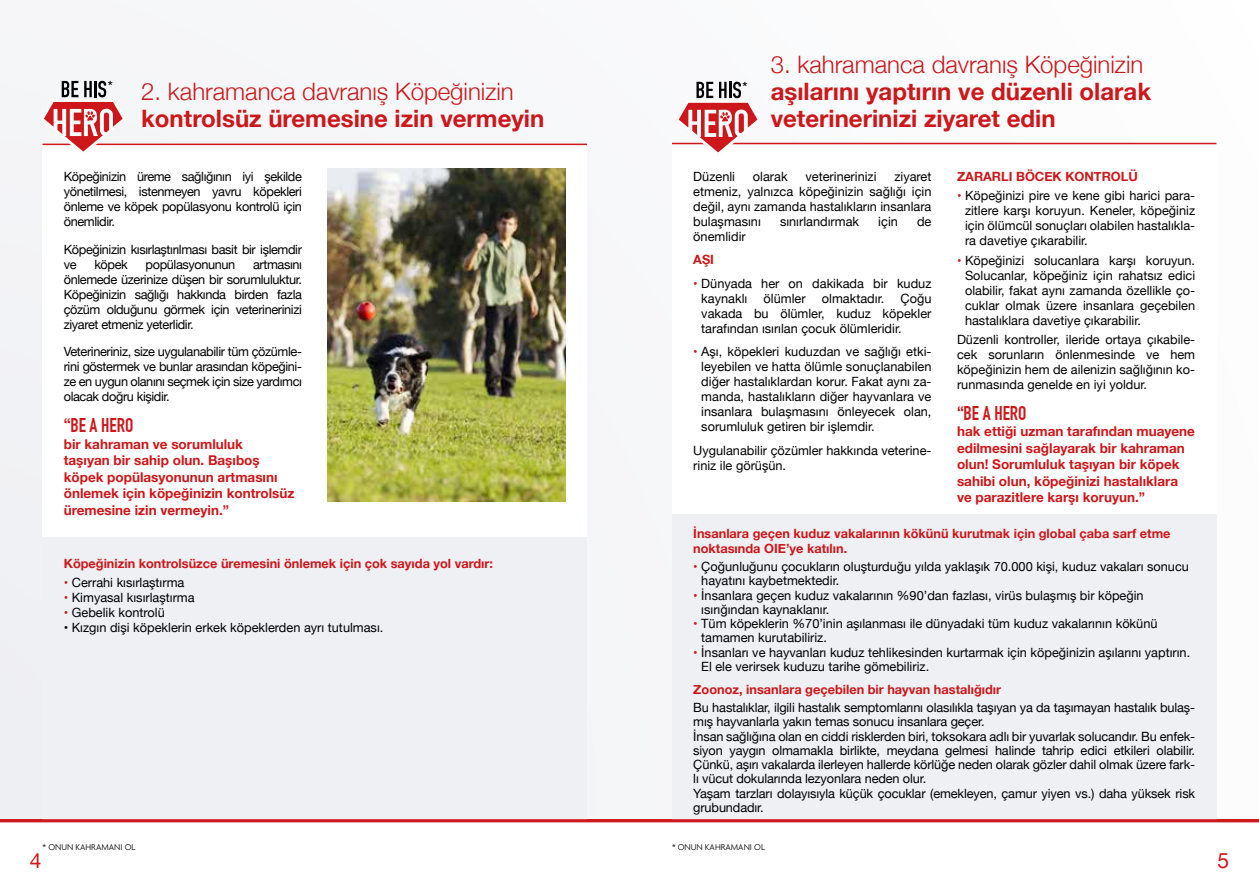
<style>
.page{position:relative;width:1259px;height:893px;background:#fff}
.page>*{position:absolute;margin:0;border:0;box-sizing:border-box;transform-origin:0 0}
.t1{font:700 24px/27px "Helvetica Neue";color:#cd171a}
.t2{font:300 24px "Helvetica Neue";color:#cd171a}
.t3{font:21px "Helvetica Neue";color:#cd171a}
.t4{font:700 19.5px "DIN Condensed";color:#cd171a}
.t5{font:700 13.5px/16.5px "Helvetica Neue";color:#cd171a}
.t6{font:12.75px/15px "Helvetica Neue";color:#000;text-align:justify}
.t7{font:700 12.75px/14.2px "Helvetica Neue";color:#cd171a}
.t8{font:12.75px/15px "Helvetica Neue";letter-spacing:-.03em;color:#000}
.t9{font:500 12px "Agenda";color:#000}
.t10{font:300 9px "Agenda";color:#000}
.s1{color:#cd171a}
</style>
<div class="page">
<div style="left:0;top:0;width:1259px;height:821px;background:#f7f8f9"></div>
<div style="left:43px;top:145px;width:544px;height:471px;background:#fff"></div>
<hr style="left:43px;top:144px;width:544px;height:1px;background:#cd171a">
<div style="left:43px;top:537px;width:544px;height:284px;background:#eff0f4"></div>
<div style="left:672px;top:144px;width:544px;height:675px;background:#fff"></div>
<hr style="left:672px;top:143px;width:544px;height:1px;background:#cd171a">
<div style="left:672px;top:514px;width:544px;height:307px;background:#eff0f4"></div>
<hr style="left:0;top:819px;width:1259px;height:3px;background:#cd171a">
<img style="left:327px;top:169px;width:239px;height:333px">
<svg style="left:675px;top:82px;width:86px;height:71px"></svg>
<svg style="left:42px;top:81px;width:85px;height:71px"></svg>
<p class="t9" style="left:108px;top:78px;width:6px">*</p>
<h1 class="t2" style="left:141px;top:72px;width:374px">2. kahramanca davranış Köpeğinizin</h1>
<h1 class="t1" style="left:141px;top:106px;width:405px">kontrolsüz üremesine izin vermeyin</h1>
<p class="t6" style="left:64px;top:170px;width:240px">Köpeğinizin üreme sağlığının iyi şekilde yönetilmesi, istenmeyen yavru köpekleri önleme ve köpek popülasyonu kontrolü için önemlidir.</p>
<p class="t8" style="left:64px;top:242px;width:240px">Köpeğinizin kısırlaştırılması basit bir işlemdir ve</p>
<p class="t6" style="left:94px;top:257px;width:35px">köpek</p>
<p class="t8" style="left:146px;top:257px;width:91px">popülasyonunun</p>
<p class="t6" style="left:64px;top:257px;width:240px;text-indent:189px">artmasını önlemede üzerinize düşen bir sorumluluktur.<br>Köpeğinizin sağlığı hakkında birden fazla çözüm olduğunu görmek için veterinerinizi ziyaret etmeniz yeterlidir.</p>
<p class="t6" style="left:64px;top:345px;width:240px">Veterineriniz, size uygulanabilir tüm çözümle&shy;rini göstermek ve bunlar arasından köpeğini&shy;ze en uygun olanını seçmek için size yardımcı olacak doğru kişidir.</p>
<h3 class="t4" style="left:64px;top:414px;width:71px"><sup>“</sup>BE A HERO</h3>
<p class="t5" style="left:64px;top:436px;width:232px">bir kahraman ve sorumluluk<br>taşıyan bir sahip olun. Başıboş köpek popülasyonunun artmasını önlemek için köpeğinizin kontrolsüz üremesine izin vermeyin.”</p>
<p class="t7" style="left:64px;top:556px;width:431px">Köpeğinizin kontrolsüzce üremesini önlemek için çok sayıda yol vardır:</p>
<p class="t6" style="left:64px;top:576px;width:122px"><span class="s1">•</span> Cerrahi kısırlaştırma</p>
<p class="t6" style="left:64px;top:591px;width:132px"><span class="s1">•</span> Kimyasal kısırlaştırma</p>
<p class="t6" style="left:64px;top:606px;width:103px"><span class="s1">•</span> Gebelik kontrolü</p>
<p class="t6" style="left:64px;top:621px;width:321px">• Kızgın dişi köpeklerin erkek köpeklerden ayrı tutulması.</p>
<p class="t10" style="left:43px;top:842px;width:94px">* ONUN KAHRAMANI OL</p>
<p class="t9" style="left:742px;top:79px;width:6px">*</p>
<h1 class="t2" style="left:770px;top:45px;width:374px">3. kahramanca davranış Köpeğinizin</h1>
<h1 class="t1" style="left:770px;top:79px;width:382px">aşılarını yaptırın ve düzenli olarak veterinerinizi ziyaret edin</h1>
<p class="t7" style="left:957px;top:170px;width:182px">ZARARLI BÖCEK KONTROLÜ</p>
<p class="t6" style="left:965px;top:189px;width:232px;text-indent:-8px"><span class="s1">•</span> Köpeğinizi pire ve kene gibi harici para&shy;zitlere karşı koruyun. Keneler, köpeğiniz için ölümcül sonuçları olabilen hastalıkla&shy;ra davetiye çıkarabilir.</p>
<p class="t6" style="left:965px;top:253px;width:232px;text-indent:-8px"><span class="s1">•</span> Köpeğinizi solucanlara karşı koruyun.<br>Solucanlar, köpeğiniz için rahatsız edici olabilir, fakat aynı zamanda özellikle ço&shy;cuklar olmak üzere insanlara geçebilen hastalıklara davetiye çıkarabilir.</p>
<p class="t6" style="left:957px;top:333px;width:240px">Düzenli kontroller, ileride ortaya çıkabile&shy;cek sorunların önlenmesinde ve hem köpeğinizin hem de ailenizin sağlığının ko&shy;runmasında genelde en iyi yoldur.</p>
<h3 class="t4" style="left:957px;top:401px;width:71px"><sup>“</sup>BE A HERO</h3>
<p class="t5" style="left:957px;top:424px;width:239px">hak ettiği uzman tarafından muayene edilmesini sağlayarak bir kahraman olun! Sorumluluk taşıyan bir köpek sahibi olun, köpeğinizi hastalıklara ve parazitlere karşı koruyun.”</p>
<p class="t7" style="left:693px;top:527px;width:479px">İnsanlara geçen kuduz vakalarının kökünü kurutmak için global çaba sarf etme noktasında OIE’ye katılın.</p>
<p class="t6" style="left:701px;top:560px;width:489px;line-height:14.2px;text-indent:-8px"><span class="s1">•</span> Çoğunluğunu çocukların oluşturduğu yılda yaklaşık 70.000 kişi, kuduz vakaları sonucu hayatını kaybetmektedir.</p>
<p class="t6" style="left:701px;top:589px;width:444px;line-height:14.2px;text-indent:-8px"><span class="s1">•</span> İnsanlara geçen kuduz vakalarının %90’dan fazlası, virüs bulaşmış bir köpeğin ısırığından kaynaklanır.</p>
<p class="t6" style="left:701px;top:617px;width:458px;line-height:14.2px;text-indent:-8px"><span class="s1">•</span> Tüm köpeklerin %70’inin aşılanması ile dünyadaki tüm kuduz vakalarının kökünü tamamen kurutabiliriz.</p>
<p class="t6" style="left:701px;top:646px;width:490px;line-height:14.2px;text-indent:-8px"><span class="s1">•</span> İnsanları ve hayvanları kuduz tehlikesinden kurtarmak için köpeğinizin aşılarını yaptırın.<br>El ele verirsek kuduzu tarihe gömebiliriz.</p>
<p class="t7" style="left:693px;top:682px;width:309px">Zoonoz, insanlara geçebilen bir hayvan hastalığıdır</p>
<p class="t6" style="left:693px;top:701px;width:503px;line-height:14.2px;text-align:left">Bu hastalıklar, ilgili hastalık semptomlarını olasılıkla taşıyan ya da taşımayan hastalık bulaş&shy;mış hayvanlarla yakın temas sonucu insanlara geçer.<br>İnsan sağlığına olan en ciddi risklerden biri, toksokara adlı bir yuvarlak solucandır. Bu enfek&shy;siyon yaygın olmamakla birlikte, meydana gelmesi halinde tahrip edici etkileri olabilir.<br>Çünkü, aşırı vakalarda ilerleyen hallerde körlüğe neden olarak gözler dahil olmak üzere fark&shy;lı vücut dokularında lezyonlara neden olur.<br>Yaşam tarzları dolayısıyla küçük çocuklar (emekleyen, çamur yiyen vs.) daha yüksek risk grubundadır.</p>
<p class="t10" style="left:672px;top:842px;width:94px">* ONUN KAHRAMANI OL</p>
<p class="t6" style="left:693px;top:170px;width:240px;text-indent:201px">ziyaret etmeniz, yalnızca köpeğinizin sağlığı için değil, aynı zamanda hastalıkların insanlara bulaşmasını</p>
<p class="t6" style="left:693px;top:170px;width:43px">Düzenli</p>
<p class="t6" style="left:753px;top:170px;width:36px">olarak</p>
<p class="t6" style="left:805px;top:170px;width:73px">veterinerinizi</p>
<p class="t6" style="left:780px;top:215px;width:81px">sınırlandırmak</p>
<p class="t6" style="left:878px;top:215px;width:21px">için</p>
<p class="t6" style="left:917px;top:215px;width:16px">de</p>
<p class="t6" style="left:693px;top:230px;width:54px">önemlidir</p>
<p class="t7" style="left:693px;top:253px;width:22px">AŞI</p>
<p class="t6" style="left:701px;top:277px;width:232px;text-indent:-8px"><span class="s1">•</span> Dünyada her on dakikada bir kuduz kaynaklı</p>
<p class="t6" style="left:701px;top:292px;width:232px;text-indent:199px">Çoğu vakada bu ölümler, kuduz köpekler tarafından ısırılan çocuk ölümleridir.</p>
<p class="t6" style="left:701px;top:345px;width:232px;text-indent:-8px"><span class="s1">•</span> Aşı, köpekleri kuduzdan ve sağlığı etki&shy;leyebilen ve hatta ölümle sonuçlanabilen diğer hastalıklardan korur. Fakat aynı za&shy;manda, hastalıkların diğer hayvanlara ve insanlara bulaşmasını önleyecek olan, sorumluluk getiren bir işlemdir.</p>
<p class="t6" style="left:693px;top:444px;width:240px">Uygulanabilir çözümler hakkında veterine&shy;riniz ile görüşün.</p>
<p class="t6" style="left:763px;top:292px;width:44px">ölümler</p>
<p class="t6" style="left:822px;top:292px;width:64px">olmaktadır.</p>
<h2 class="t3" style="left:30px;top:846px;width:13px">4</h2>
<h2 class="t3" style="left:1217px;top:846px;width:13px">5</h2>
</div>
